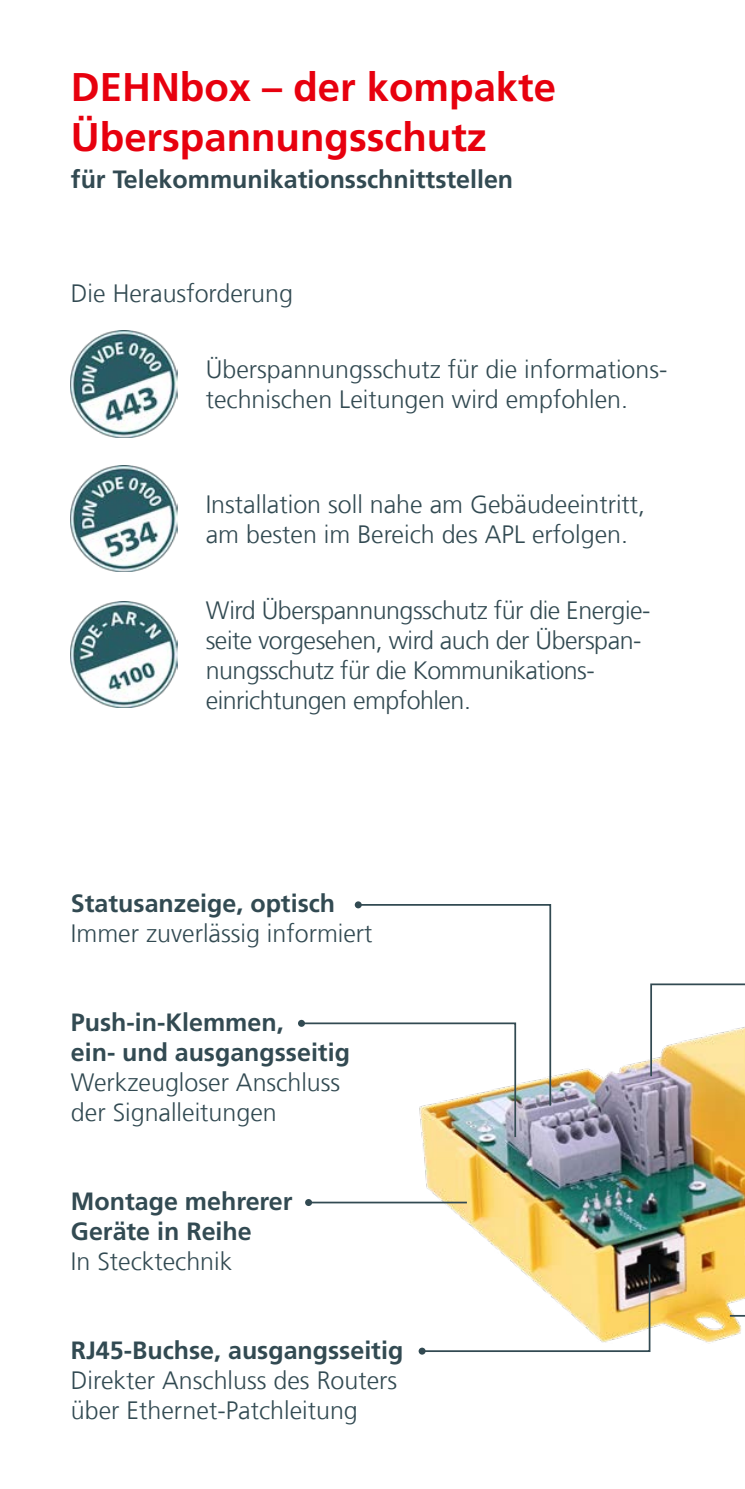
<style>
.page{position:relative;width:745px;height:1489px;background:#fff}
.page>*{position:absolute;margin:0;border:0;box-sizing:border-box;transform-origin:0 0}
.t1{font:700 40px/50px "Frutiger LT Com";color:#e7000e}
.t2{font:300 25px/30px "Frutiger LT Com";color:#324a52}
.t3{font:700 25px/30px "Frutiger LT Com";color:#324a52}
.t4{font:300 25px/30px "Frutiger LT Com";letter-spacing:-.02em;color:#324a52}
</style>
<div class="page">
<img style="left:417px;top:1006px;width:327px;height:337px">
<hr style="left:308px;top:1201px;width:158px;height:2px;background:#324a52">
<svg style="left:305px;top:1198px;width:7px;height:7px"></svg>
<svg style="left:420px;top:1262px;width:231px;height:90px"></svg>
<div style="left:418px;top:1347px;width:7px;height:7px;background:#324a52;border-radius:50%"></div>
<svg style="left:299px;top:903px;width:252px;height:235px"></svg>
<div style="left:298px;top:1019px;width:7px;height:7px;background:#324a52;border-radius:50%"></div>
<img style="left:71px;top:331px;width:106px;height:106px">
<img style="left:71px;top:465px;width:106px;height:107px">
<img style="left:71px;top:601px;width:106px;height:106px">
<svg style="left:649px;top:983px;width:95px;height:94px"></svg>
<svg style="left:729px;top:1314px;width:15px;height:2px"></svg>
<h1 class="t1" style="left:71px;top:62px;width:486px">DEHNbox – der kompakte<br>Überspannungsschutz</h1>
<p class="t3" style="left:71px;top:164px;width:443px">für Telekommunikationsschnittstellen</p>
<p class="t2" style="left:71px;top:279px;width:223px">Die Herausforderung</p>
<p class="t2" style="left:206px;top:355px;width:461px">Überspannungsschutz für die informations&shy;technischen Leitungen wird empfohlen.</p>
<p class="t2" style="left:206px;top:489px;width:440px">Installation soll nahe am Gebäudeeintritt, am besten im Bereich des APL erfolgen.</p>
<p class="t4" style="left:206px;top:595px;width:446px">Wird Überspannungsschutz für die Energie&shy;seite vorgesehen, wird auch der Überspan&shy;nungsschutz für die Kommunikations&shy;einrichtungen empfohlen.</p>
<p class="t3" style="left:71px;top:888px;width:265px">Statusanzeige, optisch</p>
<p class="t2" style="left:71px;top:918px;width:303px">Immer zuverlässig informiert</p>
<p class="t3" style="left:71px;top:1007px;width:280px">Push-in-Klemmen,<br>ein- und ausgangsseitig</p>
<p class="t2" style="left:71px;top:1067px;width:271px">Werkzeugloser Anschluss der Signalleitungen</p>
<p class="t3" style="left:71px;top:1186px;width:223px">Montage mehrerer<br>Geräte in Reihe</p>
<p class="t2" style="left:71px;top:1246px;width:163px">In Stecktechnik</p>
<p class="t3" style="left:71px;top:1335px;width:333px">RJ45-Buchse, ausgangsseitig</p>
<p class="t2" style="left:71px;top:1365px;width:327px">Direkter Anschluss des Routers über Ethernet-Patchleitung</p>
</div>
